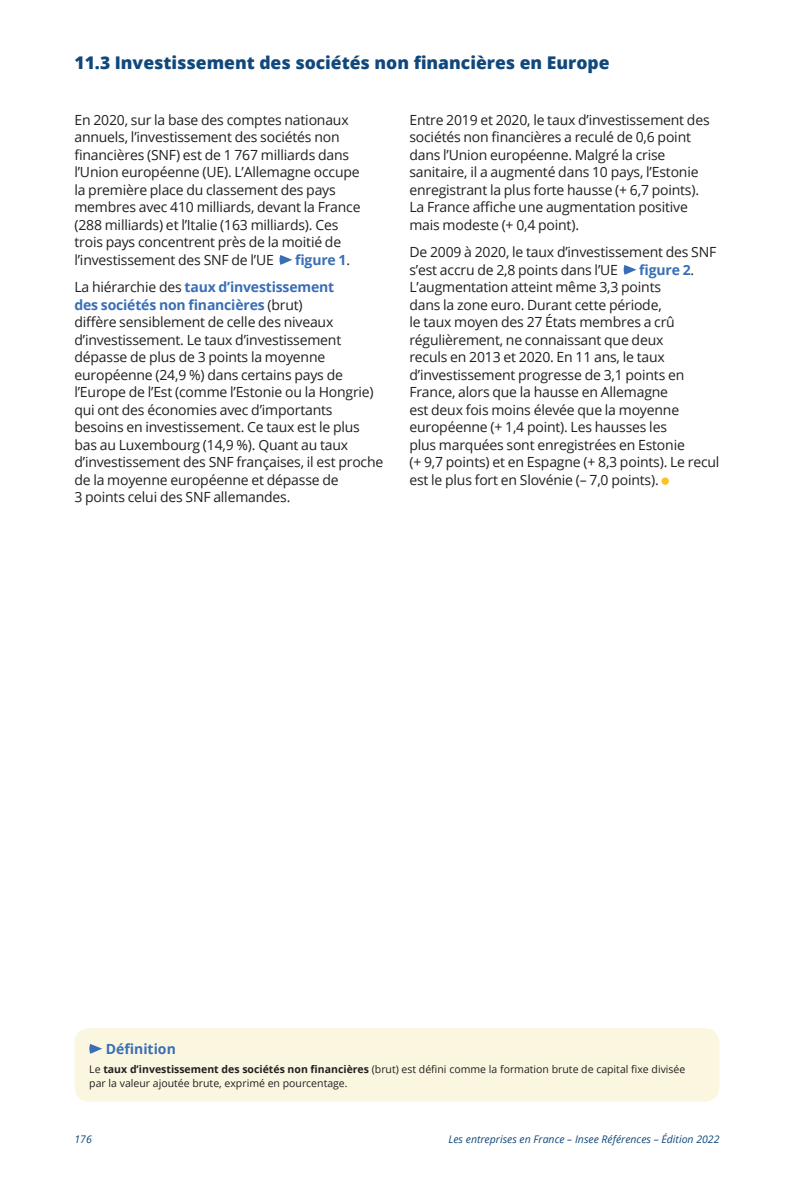
<style>
.page{position:relative;width:794px;height:1191px;background:#fff}
.page>*{position:absolute;margin:0;border:0;box-sizing:border-box;transform-origin:0 0}
.t1{font:800 17.5px "Open Sans";color:#11487b}
.t2{font:14px/17.5px "Open Sans";letter-spacing:-.015em;color:#231f20}
.t3{font:700 14px/27.5px "Open Sans";letter-spacing:-.015em;color:#396eb7}
.t4{font:10.5px/14px "Open Sans";color:#231f20}
.t5{font:italic 10.5px "Open Sans";color:#11487b}
.s1{font-weight:400;color:#231f20}
.s2{font-weight:700;color:#396eb7}
.s3{font-weight:700}
</style>
<div class="page">
<svg style="left:279px;top:255px;width:13px;height:10px"></svg>
<svg style="left:623px;top:265px;width:13px;height:10px"></svg>
<div style="left:661px;top:477px;width:8px;height:8px;background:#fec128;border-radius:50%"></div>
<div style="left:74px;top:1028px;width:645px;height:73px;background:#fbf6e0;border-radius:15px"></div>
<svg style="left:89px;top:1044px;width:13px;height:9px"></svg>
<p class="t1" style="left:74px;top:49px;width:537px">11.3 Investissement des sociétés non financières en Europe</p>
<p class="t2" style="left:74px;top:111px;width:288px">En 2020, sur la base des comptes nationaux annuels, l’investissement des sociétés non financières (SNF) est de 1 767 milliards dans l’Union européenne (UE). L’Allemagne occupe la première place du classement des pays membres avec 410 milliards, devant la France (288 milliards) et l’Italie (163 milliards). Ces trois pays concentrent près de la moitié de l’investissement des SNF de l’UE</p>
<p class="t3" style="left:74px;top:246px;width:277px;text-indent:221px">figure 1<span class="s1">.<br>La hiérarchie des</span> taux d’investissement</p>
<p class="t2" style="left:74px;top:296px;width:310px"><span class="s2">des sociétés non financières</span> (brut)<br>diffère sensiblement de celle des niveaux d’investissement. Le taux d’investissement dépasse de plus de 3 points la moyenne européenne (24,9 %) dans certains pays de l’Europe de l’Est (comme l’Estonie ou la Hongrie) qui ont des économies avec d’importants besoins en investissement. Ce taux est le plus bas au Luxembourg (14,9 %). Quant au taux d’investissement des SNF françaises, il est proche de la moyenne européenne et dépasse de<br>3 points celui des SNF allemandes.</p>
<p class="t2" style="left:409px;top:111px;width:302px">Entre 2019 et 2020, le taux d’investissement des sociétés non financières a reculé de 0,6 point dans l’Union européenne. Malgré la crise sanitaire, il a augmenté dans 10 pays, l’Estonie enregistrant la plus forte hausse (+ 6,7 points).<br>La France affiche une augmentation positive mais modeste (+ 0,4 point).</p>
<p class="t2" style="left:409px;top:243px;width:308px">De 2009 à 2020, le taux d’investissement des SNF s’est accru de 2,8 points dans l’UE</p>
<p class="t2" style="left:409px;top:261px;width:311px;text-indent:230px"><span class="s2">figure 2</span>.<br>L’augmentation atteint même 3,3 points<br>dans la zone euro. Durant cette période,<br>le taux moyen des 27 États membres a crû régulièrement, ne connaissant que deux<br>reculs en 2013 et 2020. En 11 ans, le taux d’investissement progresse de 3,1 points en France, alors que la hausse en Allemagne<br>est deux fois moins élevée que la moyenne européenne (+ 1,4 point). Les hausses les<br>plus marquées sont enregistrées en Estonie<br>(+ 9,7 points) et en Espagne (+ 8,3 points). Le recul est le plus fort en Slovénie (– 7,0 points).</p>
<p class="t3" style="left:106px;top:1034px;width:71px">Définition</p>
<p class="t4" style="left:89px;top:1061px;width:597px">Le <span class="s3">taux d’investissement des sociétés non financières</span> (brut) est défini comme la formation brute de capital fixe divisée par la valeur ajoutée brute, exprimé en pourcentage.</p>
<p class="t5" style="left:74px;top:1132px;width:19px">176</p>
<p class="t5" style="left:448px;top:1132px;width:272px">Les entreprises en France – Insee Références – Édition 2022</p>
</div>
